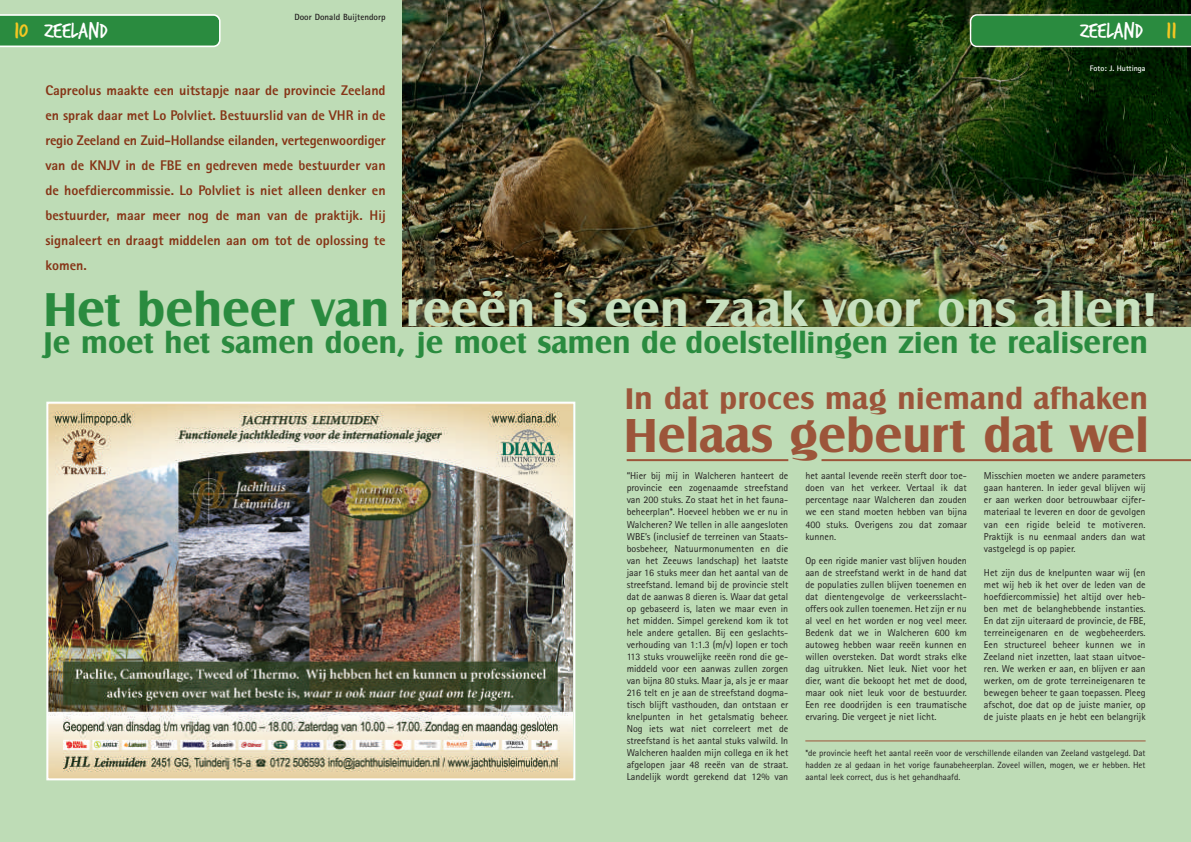
<style>
.page{position:relative;width:1191px;height:842px;background:#bedcb6}
.page>*{position:absolute;margin:0;border:0;box-sizing:border-box;transform-origin:0 0}
.t1{font:700 49.5px "Castle T";color:#9c553a}
.t2{font:700 49.2px "Castle T";color:#c7e0bf}
.t3{font:700 31px "Castle T";letter-spacing:.005em;color:#2a8b3f}
.t4{font:700 31px "Castle T";letter-spacing:.015em;color:#9c553a}
.t5{font:24px "Trash Hand";color:#fff}
.t6{font:800 14px/25px "Rotis Sans Serif";color:#863517;text-align:justify}
.t7{font:10px/12px "Rotis Sans Serif";color:#231f20;text-align:justify}
.t8{font:9px/12px "Rotis Sans Serif";color:#231f20;text-align:justify}
.t9{font:700 9px "Rotis Sans Serif";color:#231f20}
.t10{font:700 8px "Rotis Sans Serif";color:#fff}
.s1{font-size:26px;color:#f3c723}
.s2{color:#2a8b3f}
</style>
<div class="page">
<svg style="left:0;top:14px;width:220px;height:33px;background:#409652"></svg>
<img style="left:403px;top:0;width:788px;height:326px">
<svg style="left:969px;top:14px;width:222px;height:33px;background:#3c934f"></svg>
<img style="left:49px;top:405px;width:523px;height:372px">
<div style="left:46px;top:402px;width:529px;height:378px;border:2px solid #fff"></div>
<hr style="left:626px;top:459px;width:162px;height:2px;background:#9c553a">
<hr style="left:805px;top:740px;width:340px;height:1px;background:#9c553a">
<hr style="left:821px;top:459px;width:370px;height:2px;background:#9c553a">
<h3 class="t5" style="left:14px;top:18px;width:95px"><span class="s1">10</span> ZEELAND</h3>
<p class="t9" style="left:294px;top:14px;width:93px">Door Donald Buijtendorp</p>
<p class="t6" style="left:45px;top:79px;width:342px">Capreolus maakte een uitstapje naar de provincie Zeeland en sprak daar met Lo Polvliet. Bestuurslid van de VHR in de regio Zeeland en Zuid-Hollandse eilanden, vertegenwoordiger van de KNJV in de FBE en gedreven mede bestuurder van de hoefdiercommissie. Lo Polvliet is niet alleen denker en bestuurder, maar meer nog de man van de praktijk. Hij signaleert en draagt middelen aan om tot de oplossing te komen.</p>
<h3 class="t5" style="left:1080px;top:18px;width:98px">ZEELAND <span class="s1">11</span></h3>
<p class="t10" style="left:1089px;top:65px;width:57px">Foto: J. Huttinga</p>
<h2 class="t2" style="left:43px;top:280px;width:1116px"><span class="s2">Het beheer van</span> reeën is een zaak voor ons allen!</h2>
<h3 class="t3" style="left:43px;top:324px;width:1106px">Je moet het samen doen, je moet samen de doelstellingen zien te realiseren</h3>
<h3 class="t4" style="left:624px;top:380px;width:524px">In dat proces mag niemand afhaken</h3>
<h1 class="t1" style="left:623px;top:406px;width:526px">Helaas gebeurt dat wel</h1>
<p class="t7" style="left:626px;top:471px;width:163px">“Hier bij mij in Walcheren hanteert de provincie een zogenaamde streefstand van 200 stuks. Zo staat het in het fauna&shy;beheerplan*. Hoeveel hebben we er nu in Walcheren? We tellen in alle aangesloten WBE’s (inclusief de terreinen van Staats&shy;bosbeheer, Natuurmonumenten en die van het Zeeuws landschap) het laatste jaar 16 stuks meer dan het aantal van de streefstand. Iemand bij de provincie stelt dat de aanwas 8 dieren is. Waar dat getal op gebaseerd is, laten we maar even in het midden. Simpel gerekend kom ik tot hele andere getallen. Bij een geslachts&shy;verhouding van 1:1.3 (m/v) lopen er toch 113 stuks vrouwelijke reeën rond die ge&shy;middeld voor een aanwas zullen zorgen van bijna 80 stuks. Maar ja, als je er maar 216 telt en je aan de streefstand dogma&shy;tisch blijft vasthouden, dan ontstaan er knelpunten in het getalsmatig beheer.<br>Nog iets wat niet correleert met de streefstand is het aantal stuks valwild. In Walcheren haalden mijn collega en ik het afgelopen jaar 48 reeën van de straat.<br>Landelijk wordt gerekend dat 12% van</p>
<p class="t7" style="left:805px;top:471px;width:163px">het aantal levende reeën sterft door toe&shy;doen van het verkeer. Vertaal ik dat percentage naar Walcheren dan zouden we een stand moeten hebben van bijna 400 stuks. Overigens zou dat zomaar kunnen.</p>
<p class="t7" style="left:984px;top:471px;width:163px">Misschien moeten we andere parameters gaan hanteren. In ieder geval blijven wij er aan werken door betrouwbaar cijfer&shy;materiaal te leveren en door de gevolgen van een rigide beleid te motiveren.<br>Praktijk is nu eenmaal anders dan wat vastgelegd is op papier.</p>
<p class="t7" style="left:984px;top:567px;width:163px">Het zijn dus de knelpunten waar wij (en met wij heb ik het over de leden van de hoefdiercommissie) het altijd over heb&shy;ben met de belanghebbende instanties.<br>En dat zijn uiteraard de provincie, de FBE, terreineigenaren en de wegbeheerders.<br>Een structureel beheer kunnen we in Zeeland niet inzetten, laat staan uitvoe&shy;ren. We werken er aan, en blijven er aan werken, om de grote terreineigenaren te bewegen beheer te gaan toepassen. Pleeg afschot, doe dat op de juiste manier, op de juiste plaats en je hebt een belangrijk</p>
<p class="t8" style="left:805px;top:747px;width:342px">*de provincie heeft het aantal reeën voor de verschillende eilanden van Zeeland vastgelegd. Dat hadden ze al gedaan in het vorige faunabeheerplan. Zoveel willen, mogen, we er hebben. Het aantal leek correct, dus is het gehandhaafd.</p>
<p class="t7" style="left:805px;top:555px;width:163px">Op een rigide manier vast blijven houden aan de streefstand werkt in de hand dat de populaties zullen blijven toenemen en dat dientengevolge de verkeersslacht&shy;offers ook zullen toenemen. Het zijn er nu al veel en het worden er nog veel meer.<br>Bedenk dat we in Walcheren 600 km autoweg hebben waar reeën kunnen en willen oversteken. Dat wordt straks elke dag uitrukken. Niet leuk. Niet voor het dier, want die bekoopt het met de dood, maar ook niet leuk voor de bestuurder.<br>Een ree doodrijden is een traumatische ervaring. Die vergeet je niet licht.</p>
</div>
